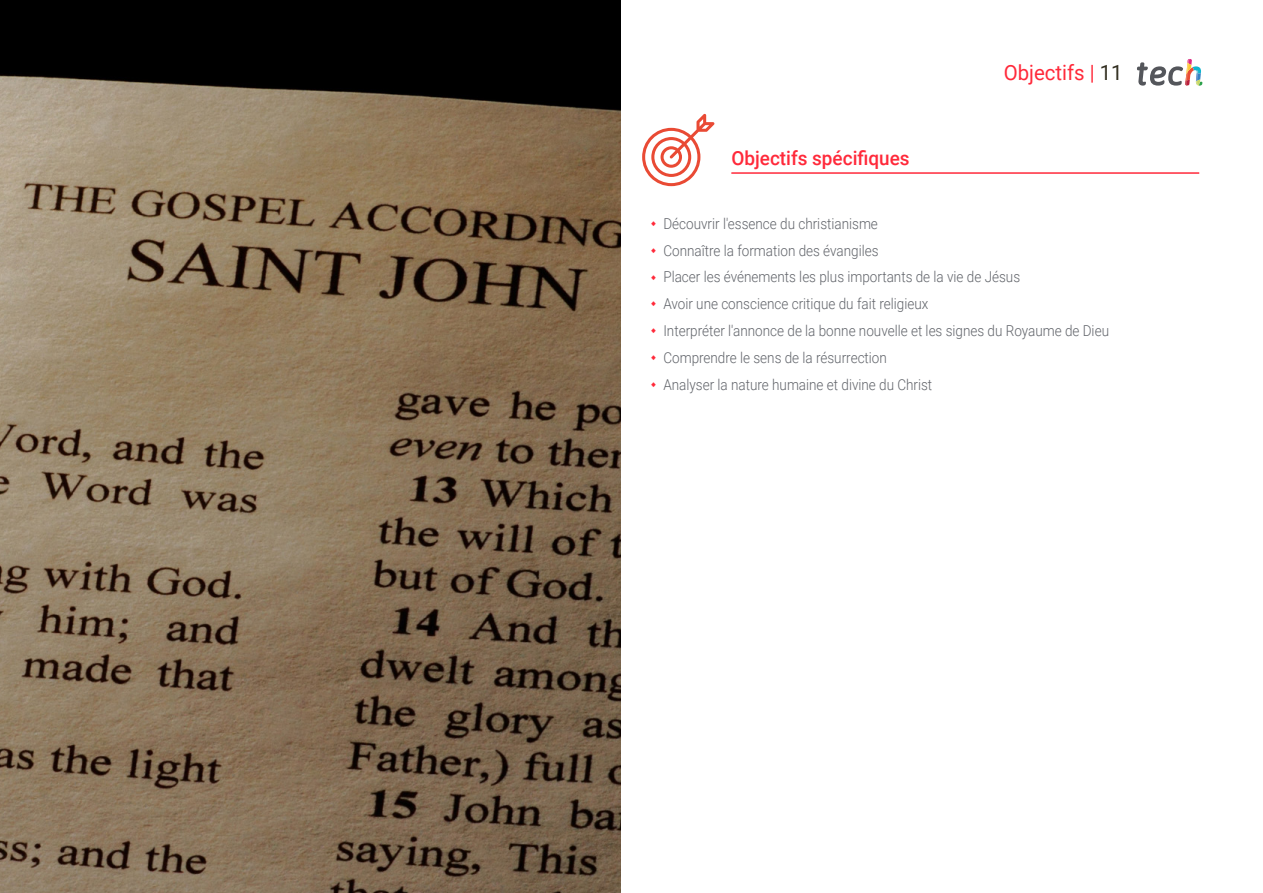
<style>
.page{position:relative;width:1263px;height:893px;background:#fff}
.page>*{position:absolute;margin:0;border:0;box-sizing:border-box;transform-origin:0 0}
.t1{font:21px "Roboto";color:#ff293a}
.t2{font:500 19.5px "Roboto";color:#ff293a}
.t3{font:300 15px/26.7px "Roboto";color:#61646a;scale:.9 1}
.s1{color:#312e20}
</style>
<div class="page">
<img style="left:0;top:0;width:621px;height:893px">
<svg style="left:642px;top:114px;width:72px;height:72px"></svg>
<hr style="left:731px;top:173px;width:468px;height:1px;background:#ff293a">
<svg style="left:1137px;top:59px;width:65px;height:27px"></svg>
<h2 class="t2" style="left:731px;top:144px;width:180px">Objectifs spécifiques</h2>
<h1 class="t1" style="left:1004px;top:57px;width:120px">Objectifs | <span class="s1">11</span></h1>
<p class="t3" style="left:663px;top:210px;width:497px">Découvrir l'essence du christianisme<br>Connaître la formation des évangiles<br>Placer les événements les plus importants de la vie de Jésus<br>Avoir une conscience critique du fait religieux<br>Interpréter l'annonce de la bonne nouvelle et les signes du Royaume de Dieu Comprendre le sens de la résurrection<br>Analyser la nature humaine et divine du Christ</p>
</div>
